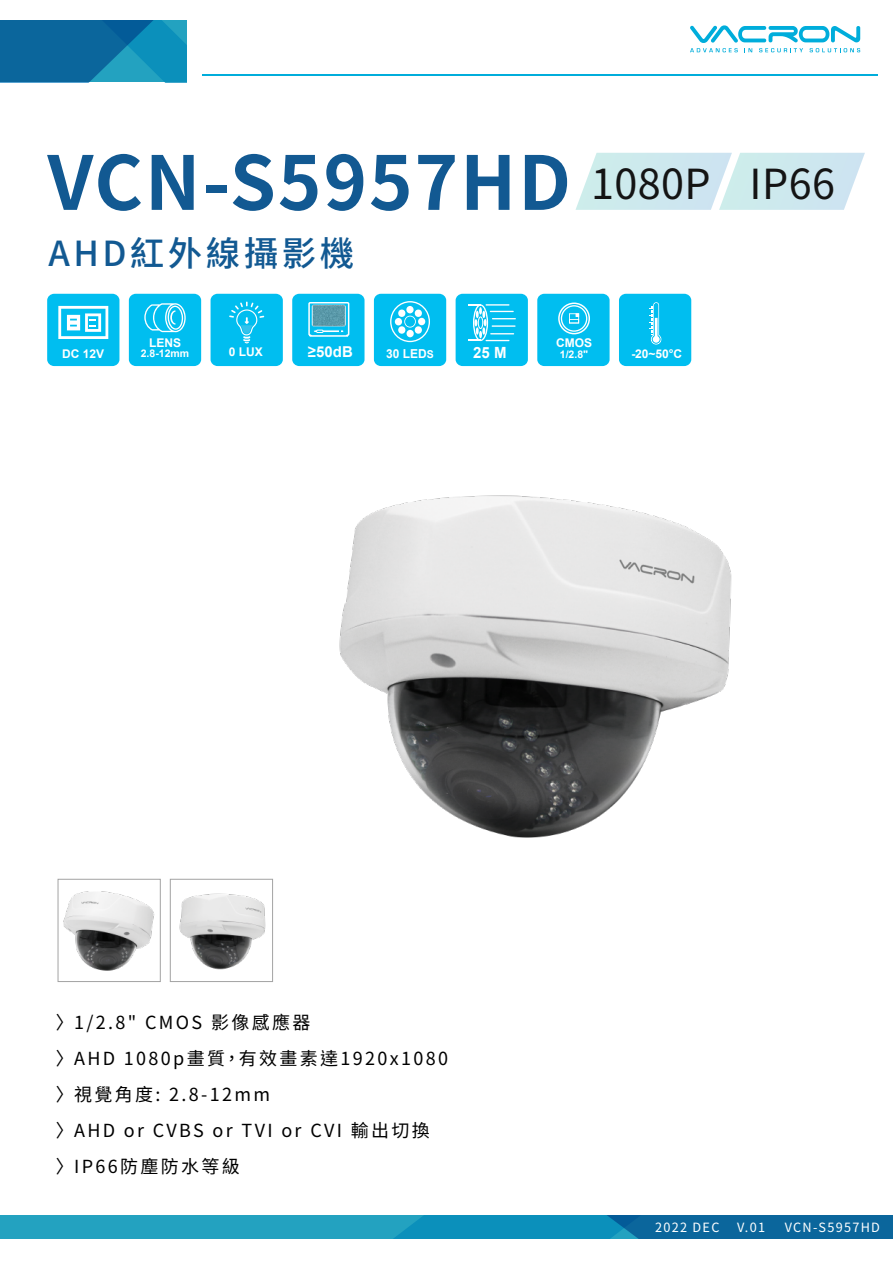
<style>
.page{position:relative;width:893px;height:1263px;background:#fff}
.page>*{position:absolute;margin:0;border:0;box-sizing:border-box;transform-origin:0 0}
.t1{font:700 74.25px "Noto Sans CJ Ktc";letter-spacing:.025em;color:#125992}
.t2{font:41.4px "Noto Sans CJ Ktc";letter-spacing:.01em;color:#141414}
.t3{font:500 34.5px "Noto Sans CJ Ktc";letter-spacing:.1em;color:#125992}
.t4{font:18px/36px "Noto Sans CJ Ktc";letter-spacing:.13em;color:#000}
.t5{font:700 15.45px "Arial";color:#fff}
.t6{font:700 15px "Arial";color:#fff}
.t7{font:12.75px "Noto Sans CJ Ktc";letter-spacing:.1em;color:#fff}
.t8{font:700 12.3px "Arial";color:#fff}
.t9{font:700 12px "Arial";color:#fff}
.t10{font:700 10.5px "Arial";color:#fff}
.s1{font-size:10.8px}
</style>
<div class="page">
<div style="left:0;top:1215px;width:893px;height:23px;background:#23a2c0"></div>
<svg style="left:395px;top:1215px;width:498px;height:23px;background:#0b79aa"></svg>
<hr style="left:202px;top:74px;width:676px;height:2px;background:#00addb">
<svg style="left:0;top:20px;width:186px;height:62px;background:#0d76a7"></svg>
<svg style="left:690px;top:25px;width:170px;height:27px"></svg>
<div style="left:129px;top:294px;width:72px;height:72px;background:#00bef0;border-radius:7px"></div>
<svg style="left:144px;top:303px;width:42px;height:29px"></svg>
<div style="left:47px;top:294px;width:72px;height:72px;background:#00bef0;border-radius:7px"></div>
<svg style="left:58px;top:306px;width:50px;height:33px"></svg>
<div style="left:211px;top:294px;width:72px;height:72px;background:#00bef0;border-radius:7px"></div>
<svg style="left:229px;top:302px;width:35px;height:41px"></svg>
<div style="left:292px;top:294px;width:72px;height:72px;background:#00bef0;border-radius:7px"></div>
<svg style="left:309px;top:303px;width:40px;height:32px"></svg>
<div style="left:308px;top:302px;width:41px;height:34px;border:2px solid #fff"></div>
<svg style="left:312px;top:305px;width:33px;height:28px"></svg>
<div style="left:312px;top:305px;width:33px;height:21px;background:#5998a9;border-radius:2px"></div>
<div style="left:312px;top:305px;width:34px;height:21px;border:1px solid #fff;border-radius:2px"></div>
<div style="left:374px;top:294px;width:72px;height:72px;background:#00bef0;border-radius:7px"></div>
<svg style="left:390px;top:301px;width:40px;height:41px"></svg>
<div style="left:456px;top:294px;width:72px;height:72px;background:#00bef0;border-radius:7px"></div>
<svg style="left:468px;top:304px;width:48px;height:37px"></svg>
<div style="left:537px;top:294px;width:73px;height:72px;background:#00bef0;border-radius:7px"></div>
<svg style="left:558px;top:303px;width:32px;height:31px"></svg>
<div style="left:619px;top:294px;width:72px;height:72px;background:#00bef0;border-radius:7px"></div>
<svg style="left:649px;top:302px;width:12px;height:43px"></svg>
<svg style="left:575px;top:153px;width:290px;height:57px;background:#d2eaef"></svg>
<div style="left:58px;top:879px;width:103px;height:103px;border:1px solid #a3a3a3"></div>
<div style="left:170px;top:879px;width:103px;height:103px;border:1px solid #a3a3a3"></div>
<img style="left:339px;top:495px;width:393px;height:343px">
<img style="left:179px;top:893px;width:87px;height:76px">
<img style="left:64px;top:891px;width:91px;height:80px">
<h1 class="t1" style="left:47px;top:141px;width:525px">VCN-S5957HD</h1>
<h3 class="t3" style="left:48px;top:234px;width:307px">AHD紅外線攝影機</h3>
<h2 class="t2" style="left:591px;top:161px;width:246px">1080P IP66</h2>
<p class="t9" style="left:149px;top:334px;width:34px">LENS</p>
<p class="t9" style="left:62px;top:345px;width:44px">DC 12V</p>
<p class="t10" style="left:141px;top:346px;width:50px">2.8-12mm</p>
<p class="t9" style="left:229px;top:343px;width:36px">0 LUX</p>
<p class="t6" style="left:308px;top:341px;width:46px">≥50dB</p>
<p class="t8" style="left:386px;top:345px;width:49px">30 LED<span class="s1">S</span></p>
<p class="t5" style="left:473px;top:342px;width:35px">25 M</p>
<p class="t9" style="left:556px;top:335px;width:37px">CMOS</p>
<p class="t10" style="left:560px;top:347px;width:30px">1/2.8"</p>
<p class="t9" style="left:632px;top:345px;width:52px">-20~50°C</p>
<p class="t4" style="left:56px;top:1005px;width:394px">〉 1/2.8" CMOS 影像感應器<br>〉 AHD 1080p畫質，有效畫素達1920x1080〉 視覺角度: 2.8-12mm<br>〉 AHD or CVBS or TVI or CVI 輸出切換〉 IP66防塵防水等級</p>
<p class="t7" style="left:655px;top:1220px;width:66px">2022 DEC</p>
<p class="t7" style="left:737px;top:1220px;width:29px">V.01</p>
<p class="t7" style="left:785px;top:1220px;width:97px">VCN-S5957HD</p>
</div>
